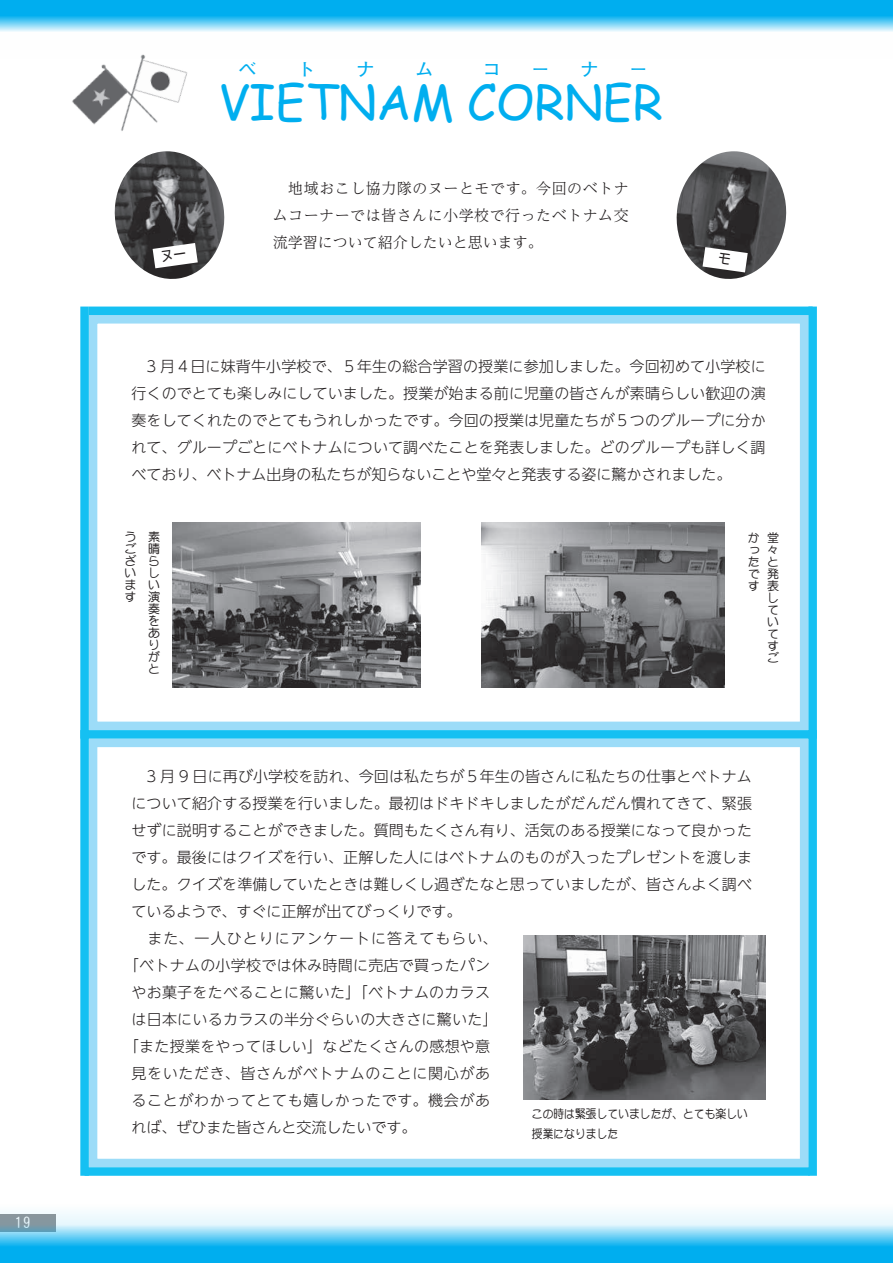
<style>
.page{position:relative;width:893px;height:1263px;background:#fff}
.page>*{position:absolute;margin:0;border:0;box-sizing:border-box;transform-origin:0 0}
.t1{font:48px "Comic Sans MS";color:#00aeef}
.t2{font:18px "UD Shin Go Pro";color:#00aeef}
.t3{font:15.75px "DFHS Gothic W3 WIN RKSJ H";color:#fff}
.t4{font:300 15px/27px "UD Shin Go NT Pro";letter-spacing:.01em;color:#231f20;text-align:justify}
.t5{font:300 15px/27px "UD Reimin Pro";letter-spacing:.035em;color:#231f20}
.t6{font:300 15px "UD Shin Go NT Pro";letter-spacing:.045em;color:#231f20}
.t7{font:300 15px "UD Shin Go NT Pro";letter-spacing:.07em;color:#231f20}
.t8{font:300 15px "UD Reimin Pro";color:#231f20}
.t9{font:12px/12px "DF Maru Gothic Md WIN RKSJ H";color:#231f20;text-align:justify}
.t10{font:12px/19.5px "DF Maru Gothic Md WIN RKSJ H";color:#231f20;scale:.9 1}
</style>
<div class="page">
<img style="left:72px;top:60px;width:116px;height:71px">
<img style="left:114px;top:151px;width:111px;height:128px">
<img style="left:676px;top:151px;width:111px;height:128px">
<svg style="left:0;top:0;width:893px;height:60px"></svg>
<svg style="left:0;top:1212px;width:893px;height:51px;background:#6bcef3"></svg>
<div style="left:89px;top:739px;width:719px;height:428px;background:#fff;border:9px solid #9cdcf8"></div>
<img style="left:523px;top:935px;width:243px;height:165px">
<div style="left:89px;top:315px;width:719px;height:415px;background:#fff;border:9px solid #9cdcf8"></div>
<img style="left:172px;top:523px;width:249px;height:165px">
<img style="left:482px;top:523px;width:243px;height:165px">
<div style="left:89px;top:307px;width:724px;height:8px;background:#15c0f2"></div>
<div style="left:88px;top:730px;width:725px;height:9px;background:#15c0f2"></div>
<div style="left:80px;top:307px;width:9px;height:432px;background:#15c0f2"></div>
<div style="left:808px;top:307px;width:9px;height:432px;background:#15c0f2"></div>
<div style="left:85px;top:1167px;width:724px;height:9px;background:#15c0f2"></div>
<div style="left:80px;top:730px;width:9px;height:446px;background:#15c0f2"></div>
<div style="left:808px;top:730px;width:9px;height:446px;background:#15c0f2"></div>
<svg style="left:153px;top:243px;width:45px;height:25px"></svg>
<svg style="left:703px;top:247px;width:45px;height:25px"></svg>
<p class="t3" style="left:15px;top:1215px;width:17px">19</p>
<p class="t2" style="left:239px;top:54px;width:19px">ベ</p>
<p class="t2" style="left:297px;top:54px;width:19px">ト</p>
<p class="t2" style="left:356px;top:54px;width:19px">ナ</p>
<p class="t2" style="left:415px;top:54px;width:19px">ム</p>
<p class="t2" style="left:483px;top:54px;width:19px">コ</p>
<p class="t2" style="left:532px;top:54px;width:19px">ー</p>
<p class="t2" style="left:581px;top:54px;width:19px">ナ</p>
<p class="t2" style="left:629px;top:54px;width:19px">ー</p>
<h1 class="t1" style="left:218px;top:67px;width:446px">VIETNAM CORNER</h1>
<p class="t5" style="left:273px;top:174px;width:358px">　地域おこし協力隊のヌーとモです。今回のベトナムコーナーでは皆さんに小学校で行ったベトナム交</p>
<p class="t8" style="left:273px;top:230px;width:271px">流学習について紹介したいと思います。</p>
<p class="t4" style="left:131px;top:353px;width:636px">　3 月４日に妹背牛小学校で、５年生の総合学習の授業に参加しました。今回初めて小学校に行くのでとても楽しみにしていました。授業が始まる前に児童の皆さんが素晴らしい歓迎の演奏をしてくれたのでとてもうれしかったです。今回の授業は児童たちが５つのグループに分かれて、グループごとにベトナムについて調べたことを発表しました。どのグループも詳しく調</p>
<p class="t4" style="left:131px;top:461px;width:601px">べており、ベトナム出身の私たちが知らないことや堂々と発表する姿に驚かされました。</p>
<p class="t9" style="left:125px;top:531px;width:13px">うございます</p>
<p class="t9" style="left:148px;top:531px;width:13px;text-align:left">素晴らしい演奏をありがと</p>
<p class="t9" style="left:748px;top:532px;width:13px">かったです</p>
<p class="t9" style="left:767px;top:532px;width:13px;text-align:left">堂々と発表していてすご</p>
<p class="t4" style="left:131px;top:762px;width:622px">　3 月 9 日に再び小学校を訪れ、今回は私たちが５年生の皆さんに私たちの仕事とベトナム</p>
<p class="t4" style="left:131px;top:789px;width:622px">について紹介する授業を行いました。最初はドキドキしましたがだんだん慣れてきて、緊張</p>
<p class="t4" style="left:131px;top:816px;width:622px">せずに説明することができました。質問もたくさん有り、活気のある授業になって良かった</p>
<p class="t4" style="left:131px;top:843px;width:622px">です。最後にはクイズを行い、正解した人にはベトナムのものが入ったプレゼントを渡しま</p>
<p class="t4" style="left:131px;top:870px;width:622px">した。クイズを準備していたときは難しくし過ぎたなと思っていましたが、皆さんよく調べ</p>
<p class="t4" style="left:131px;top:897px;width:331px">ているようで、すぐに正解が出てびっくりです。</p>
<p class="t7" style="left:131px;top:926px;width:367px">　また、一人ひとりにアンケートに答えてもらい、</p>
<p class="t4" style="left:124px;top:951px;width:368px">「ベトナムの小学校では休み時間に売店で買ったパン</p>
<p class="t4" style="left:131px;top:978px;width:360px">やお菓子をたべることに驚いた」「ベトナムのカラス</p>
<p class="t4" style="left:131px;top:1005px;width:368px">は日本にいるカラスの半分ぐらいの大きさに驚いた「</p>
<p class="t4" style="left:124px;top:1032px;width:368px">「また授業をやってほしい」などたくさんの感想や意</p>
<p class="t6" style="left:131px;top:1061px;width:360px">見をいただき、皆さんがベトナムのことに関心があ</p>
<p class="t6" style="left:131px;top:1088px;width:360px">ることがわかってとても嬉しかったです。機会があ</p>
<p class="t4" style="left:131px;top:1113px;width:286px">れば、ぜひまた皆さんと交流したいです。</p>
<p class="t10" style="left:532px;top:1105px;width:242px">この時は緊張していましたが、とても楽しい授業になりました</p>
</div>
